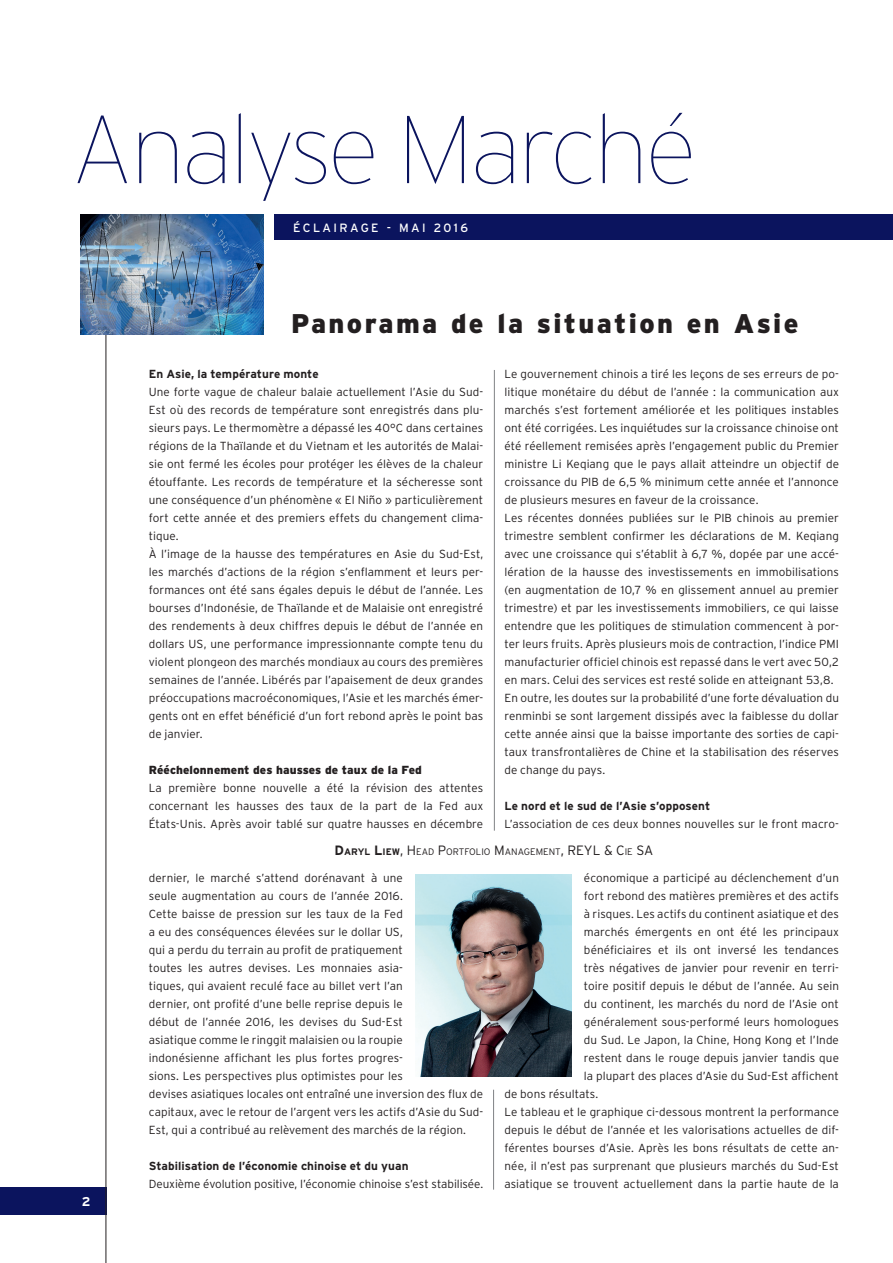
<style>
.page{position:relative;width:893px;height:1263px;background:#fff}
.page>*{position:absolute;margin:0;border:0;box-sizing:border-box;transform-origin:0 0}
.t1{font:100 96px "Interstate";letter-spacing:-.03em;color:#0b145e}
.t2{font:900 27px "Interstate";letter-spacing:.09em;color:#231f20}
.t3{font:700 12.75px "Interstate";color:#fff}
.t4{font:12px "Interstate";letter-spacing:.2em;color:#fff}
.t5{font:300 11.7px/18px "Interstate";letter-spacing:.005em;color:#231f20}
.t6{font:700 11.7px "Interstate";letter-spacing:.005em;color:#231f20}
.t7{font:900 11.7px "Interstate";letter-spacing:.005em;color:#231f20}
.t8{font:300 9.45px "Interstate";color:#231f20}
.s1{font-weight:700;font-size:13.5px}
.s2{font-weight:700}
.s3{font-size:13.5px}
</style>
<div class="page">
<div style="left:274px;top:214px;width:619px;height:26px;background:#0b145e"></div>
<div style="left:0;top:1187px;width:106px;height:28px;background:#0b145e"></div>
<hr style="left:106px;top:279px;width:1px;height:984px;background:#231f20">
<hr style="left:493px;top:1090px;width:1px;height:99px;background:#808285">
<hr style="left:494px;top:370px;width:1px;height:461px;background:#808285">
<img style="left:81px;top:215px;width:183px;height:119px">
<img style="left:416px;top:874px;width:155px;height:203px">
<h1 class="t1" style="left:71px;top:91px;width:628px">Analyse Marché</h1>
<p class="t4" style="left:293px;top:220px;width:176px">ÉCLAIRAGE - MAI 2016</p>
<h2 class="t2" style="left:291px;top:307px;width:509px">Panorama de la situation en Asie</h2>
<p class="t6" style="left:149px;top:367px;width:171px">En Asie, la température monte</p>
<p class="t5" style="left:149px;top:383px;width:336px">Une forte vague de chaleur balaie actuellement l’Asie du Sud-Est où des records de température sont enregistrés dans plu&shy;sieurs pays. Le thermomètre a dépassé les 40°C dans certaines régions de la Thaïlande et du Vietnam et les autorités de Malai&shy;sie ont fermé les écoles pour protéger les élèves de la chaleur étouffante. Les records de température et la sécheresse sont une conséquence d’un phénomène « El Niño » particulièrement fort cette année et des premiers effets du changement clima&shy;tique.<br>À l’image de la hausse des températures en Asie du Sud-Est, les marchés d’actions de la région s’enflamment et leurs per&shy;formances ont été sans égales depuis le début de l’année. Les bourses d’Indonésie, de Thaïlande et de Malaisie ont enregistré des rendements à deux chiffres depuis le début de l’année en dollars US, une performance impressionnante compte tenu du violent plongeon des marchés mondiaux au cours des premières semaines de l’année. Libérés par l’apaisement de deux grandes préoccupations macroéconomiques, l’Asie et les marchés émer&shy;gents ont en effet bénéficié d’un fort rebond après le point bas de janvier.</p>
<p class="t7" style="left:149px;top:763px;width:275px">Rééchelonnement des hausses de taux de la Fed</p>
<p class="t5" style="left:149px;top:779px;width:336px;text-align:justify">La première bonne nouvelle a été la révision des attentes concernant les hausses des taux de la part de la Fed aux États-Unis. Après avoir tablé sur quatre hausses en décembre</p>
<p class="t5" style="left:504px;top:365px;width:336px">Le gouvernement chinois a tiré les leçons de ses erreurs de po&shy;litique monétaire du début de l’année : la communication aux marchés s’est fortement améliorée et les politiques instables ont été corrigées. Les inquiétudes sur la croissance chinoise ont été réellement remisées après l’engagement public du Premier ministre Li Keqiang que le pays allait atteindre un objectif de croissance du PIB de 6,5 % minimum cette année et l’annonce de plusieurs mesures en faveur de la croissance.<br>Les récentes données publiées sur le PIB chinois au premier trimestre semblent confirmer les déclarations de M. Keqiang avec une croissance qui s’établit à 6,7 %, dopée par une accé&shy;lération de la hausse des investissements en immobilisations (en augmentation de 10,7 % en glissement annuel au premier trimestre) et par les investissements immobiliers, ce qui laisse entendre que les politiques de stimulation commencent à por&shy;ter leurs fruits. Après plusieurs mois de contraction, l’indice PMI manufacturier officiel chinois est repassé dans le vert avec 50,2 en mars. Celui des services est resté solide en atteignant 53,8.<br>En outre, les doutes sur la probabilité d’une forte dévaluation du renminbi se sont largement dissipés avec la faiblesse du dollar cette année ainsi que la baisse importante des sorties de capi&shy;taux transfrontalières de Chine et la stabilisation des réserves de change du pays.</p>
<p class="t6" style="left:504px;top:799px;width:207px">Le nord et le sud de l’Asie s’opposent</p>
<p class="t5" style="left:504px;top:815px;width:336px">L’association de ces deux bonnes nouvelles sur le front macro-</p>
<p class="t8" style="left:335px;top:846px;width:319px"><span class="s1">D</span><span class="s2">ARYL</span> <span class="s1">L</span><span class="s2">IEW</span><span class="s3">, H</span>EAD <span class="s3">P</span>ORTFOLIO <span class="s3">M</span>ANAGEM ENT<span class="s3">, REYL &amp; C</span>IE <span class="s3">SA</span></p>
<p class="t3" style="left:82px;top:1194px;width:10px">2</p>
<p class="t5" style="left:149px;top:869px;width:336px">dernier, le marché s’attend dorénavant à une<br>seule augmentation au cours de l’année 2016.<br>Cette baisse de pression sur les taux de la Fed<br>a eu des conséquences élevées sur le dollar US,<br>qui a perdu du terrain au profit de pratiquement<br>toutes les autres devises. Les monnaies asia-<br>tiques, qui avaient reculé face au billet vert l’an<br>dernier, ont profité d’une belle reprise depuis le<br>début de l’année 2016, les devises du Sud-Est<br>asiatique comme le ringgit malaisien ou la roupie<br>indonésienne affichant les plus fortes progres-<br>sions. Les perspectives plus optimistes pour les<br>devises asiatiques locales ont entraîné une inversion des flux de capitaux, avec le retour de l’argent vers les actifs d’Asie du Sud-Est, qui a contribué au relèvement des marchés de la région.</p>
<p class="t6" style="left:149px;top:1159px;width:261px">Stabilisation de l’économie chinoise et du yuan</p>
<p class="t5" style="left:149px;top:1175px;width:336px">Deuxième évolution positive, l’économie chinoise s’est stabilisée.</p>
<p class="t5" style="left:584px;top:869px;width:256px">économique a participé au déclenchement d’un</p>
<p class="t5" style="left:584px;top:887px;width:256px">fort rebond des matières premières et des actifs</p>
<p class="t5" style="left:584px;top:905px;width:256px">à risques. Les actifs du continent asiatique et des</p>
<p class="t5" style="left:584px;top:923px;width:256px">marchés émergents en ont été les principaux</p>
<p class="t5" style="left:584px;top:941px;width:256px">bénéficiaires et ils ont inversé les tendances</p>
<p class="t5" style="left:584px;top:959px;width:256px">très négatives de janvier pour revenir en terri-</p>
<p class="t5" style="left:584px;top:977px;width:256px">toire positif depuis le début de l’année. Au sein</p>
<p class="t5" style="left:584px;top:995px;width:256px">du continent, les marchés du nord de l’Asie ont</p>
<p class="t5" style="left:584px;top:1013px;width:256px">généralement sous-performé leurs homologues</p>
<p class="t5" style="left:584px;top:1031px;width:256px">du Sud. Le Japon, la Chine, Hong Kong et l’Inde</p>
<p class="t5" style="left:584px;top:1049px;width:256px">restent dans le rouge depuis janvier tandis que</p>
<p class="t5" style="left:584px;top:1067px;width:256px">la plupart des places d’Asie du Sud-Est affichent</p>
<p class="t5" style="left:504px;top:1085px;width:95px">de bons résultats.</p>
<p class="t5" style="left:504px;top:1103px;width:336px">Le tableau et le graphique ci-dessous montrent la performance</p>
<p class="t5" style="left:504px;top:1121px;width:336px">depuis le début de l’année et les valorisations actuelles de dif-</p>
<p class="t5" style="left:504px;top:1139px;width:336px">férentes bourses d’Asie. Après les bons résultats de cette an-</p>
<p class="t5" style="left:504px;top:1157px;width:336px">née, il n’est pas surprenant que plusieurs marchés du Sud-Est</p>
<p class="t5" style="left:504px;top:1175px;width:336px">asiatique se trouvent actuellement dans la partie haute de la</p>
</div>
